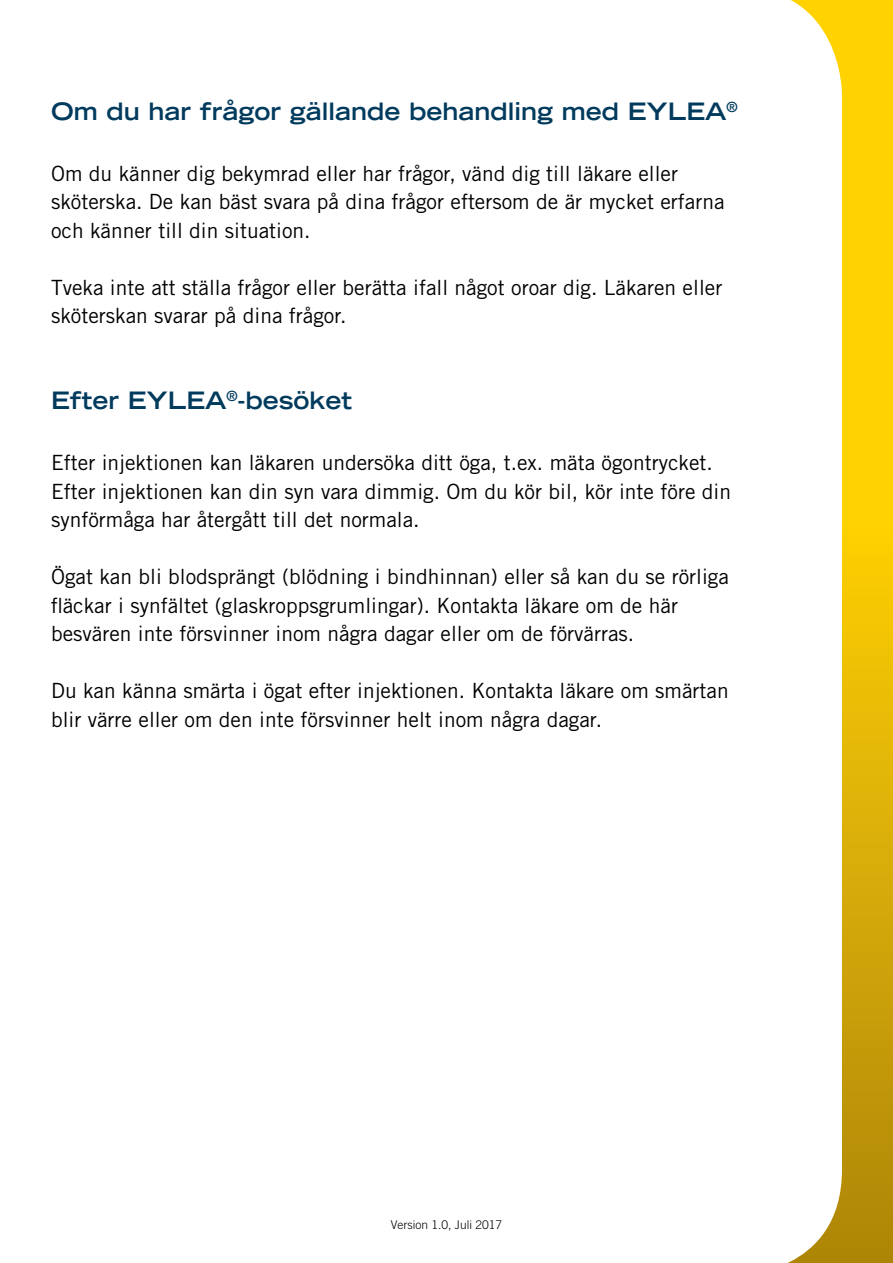
<style>
.page{position:relative;width:893px;height:1263px;background:#fff}
.page>*{position:absolute;margin:0;border:0;box-sizing:border-box;transform-origin:0 0}
.t1{font:700 expanded 24px "Trade Gothic LT Std";color:#003a5d}
.t2{font:21px/28.5px "Trade Gothic LT Std";color:#000}
.t3{font:300 12px "Trade Gothic LT Std";color:#000}
</style>
<div class="page">
<svg style="left:842px;top:0;width:51px;height:1263px;background:#e6ba04"></svg>
<p class="t1" style="left:51px;top:95px;width:688px">Om du har frågor gällande behandling med EYLEA<sup>®</sup></p>
<p class="t2" style="left:51px;top:159px;width:675px">Om du känner dig bekymrad eller har frågor, vänd dig till läkare eller sköterska. De kan bäst svara på dina frågor eftersom de är mycket erfarna och känner till din situation.</p>
<p class="t2" style="left:51px;top:273px;width:673px">Tveka inte att ställa frågor eller berätta ifall något oroar dig. Läkaren eller sköterskan svarar på dina frågor.</p>
<p class="t1" style="left:51px;top:385px;width:303px">Efter EYLEA<sup>®</sup>-besöket</p>
<p class="t2" style="left:51px;top:448px;width:682px">Efter injektionen kan läkaren undersöka ditt öga, t.ex. mäta ögontrycket.<br>Efter injektionen kan din syn vara dimmig. Om du kör bil, kör inte före din synförmåga har återgått till det normala.</p>
<p class="t2" style="left:51px;top:562px;width:679px">Ögat kan bli blodsprängt (blödning i bindhinnan) eller så kan du se rörliga fläckar i synfältet (glaskroppsgrumlingar). Kontakta läkare om de här besvären inte försvinner inom några dagar eller om de förvärras.</p>
<p class="t2" style="left:51px;top:676px;width:679px">Du kan känna smärta i ögat efter injektionen. Kontakta läkare om smärtan blir värre eller om den inte försvinner helt inom några dagar.</p>
<p class="t3" style="left:391px;top:1218px;width:113px">Version 1.0, Juli 2017</p>
</div>
